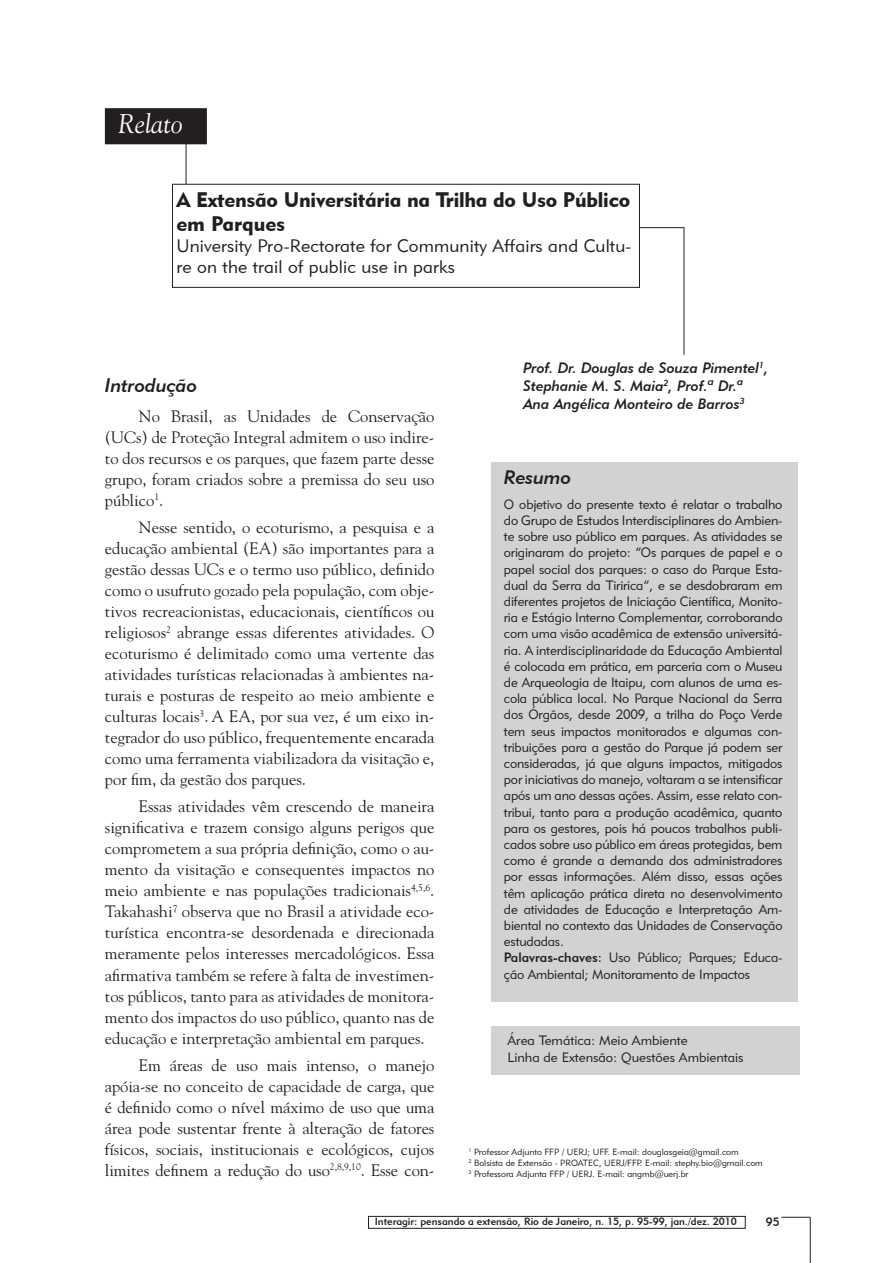
<style>
.page{position:relative;width:893px;height:1263px;background:#fff}
.page>*{position:absolute;margin:0;border:0;box-sizing:border-box;transform-origin:0 0}
.t1{font:italic 27px "Goudy Std";color:#fff}
.TITULO_NOVO{font:21px/24.6px "Geometric 415 BT Black A";letter-spacing:-.01em;color:#231f20}
.SUBTITULO{font:19.5px "Geometric 415 BT Medium Italic A";color:#231f20}
.TITULO_RESUMO_NOVO{font:19.5px "Geometric 415 BT Medium Italic A";color:#231f20}
.Título_inglês{font:18px/21px "Geometric 415 BT Lite A";letter-spacing:.01em;color:#231f20}
.TEXTO_NOVO{font:16.5px/21px "Goudy Std";color:#231f20;text-align:justify}
.AUTOR_NOVO{font:15px/18px "Geometric 415 BT Medium Italic A";color:#231f20}
.TEXTO_RESUMO_NOVO{font:13.5px/16.2px "Geometric 415 BT Lite A";letter-spacing:-.01em;color:#231f20;text-align:justify}
.t2{font:12px "Geometric 415 BT Medium A";color:#231f20}
.t3{font:10.5px "Geometric 415 BT Medium A";color:#231f20}
.CRÉDITOS_AUTORES{font:9px "Geometric 415 BT Lite A";color:#231f20}
.s1{font-family:"Geometric 415 BT Medium A"}
</style>
<div class="page">
<svg style="left:781px;top:1217px;width:29px;height:1px"></svg>
<hr style="left:810px;top:1217px;width:1px;height:46px;background:#231f20">
<div style="left:368px;top:1216px;width:377px;height:12px;border:1px solid #231f20"></div>
<hr style="left:684px;top:227px;width:1px;height:128px;background:#231f20">
<div style="left:106px;top:109px;width:100px;height:35px;background:#231f20"></div>
<div style="left:105px;top:108px;width:102px;height:36px;border:2px solid #231f20"></div>
<hr style="left:186px;top:134px;width:1px;height:61px;background:#231f20">
<hr style="left:585px;top:227px;width:99px;height:1px;background:#231f20">
<div style="left:172px;top:184px;width:467px;height:103px;background:#fff"></div>
<div style="left:172px;top:184px;width:468px;height:104px;border:1px solid #231f20"></div>
<div style="left:492px;top:462px;width:306px;height:539px;background:#d1d2d4"></div>
<div style="left:491px;top:1026px;width:308px;height:48px;background:#d1d2d4"></div>
<p class="t1" style="left:118px;top:108px;width:66px">Relato</p>
<p class="TITULO_NOVO" style="left:176px;top:187px;width:455px">A Extensão Universitária na Trilha do Uso Público em Parques</p>
<p class="Título_inglês" style="left:176px;top:235px;width:456px">University Pro-Rectorate for Community Affairs and Cultu&shy;re on the trail of public use in parks</p>
<p class="SUBTITULO" style="left:105px;top:373px;width:94px">Introdução</p>
<p class="TEXTO_NOVO" style="left:105px;top:405px;width:331px;text-indent:34px">No Brasil, as Unidades de Conservação (UCs) de Proteção Integral admitem o uso indire&shy;to dos recursos e os parques, que fazem parte desse grupo, foram criados sobre a premissa do seu uso público<sup>1</sup>.</p>
<p class="TEXTO_NOVO" style="left:105px;top:517px;width:331px;text-indent:34px">Nesse sentido, o ecoturismo, a pesquisa e a educação ambiental (EA) são importantes para a gestão dessas UCs e o termo uso público, definido como o usufruto gozado pela população, com obje&shy;tivos recreacionistas, educacionais, científicos ou religiosos<sup>2</sup> abrange essas diferentes atividades. O ecoturismo é delimitado como uma vertente das atividades turísticas relacionadas à ambientes na&shy;turais e posturas de respeito ao meio ambiente e culturas locais<sup>3</sup>. A EA, por sua vez, é um eixo in&shy;tegrador do uso público, frequentemente encarada como uma ferramenta viabilizadora da visitação e, por fim, da gestão dos parques.</p>
<p class="TEXTO_NOVO" style="left:105px;top:796px;width:331px;text-indent:34px">Essas atividades vêm crescendo de maneira significativa e trazem consigo alguns perigos que comprometem a sua própria definição, como o au&shy;mento da visitação e consequentes impactos no meio ambiente e nas populações tradicionais<sup>4,5,6</sup>.<br>Takahashi<sup>7</sup> observa que no Brasil a atividade eco&shy;turística encontra-se desordenada e direcionada meramente pelos interesses mercadológicos. Essa afirmativa também se refere à falta de investimen&shy;tos públicos, tanto para as atividades de monitora&shy;mento dos impactos do uso público, quanto nas de educação e interpretação ambiental em parques.</p>
<p class="TEXTO_NOVO" style="left:105px;top:1054px;width:331px;text-indent:34px">Em áreas de uso mais intenso, o manejo apóia-se no conceito de capacidade de carga, que é definido como o nível máximo de uso que uma área pode sustentar frente à alteração de fatores físicos, sociais, institucionais e ecológicos, cujos limites definem a redução do uso<sup>2,8,9,10</sup>. Esse con-</p>
<p class="AUTOR_NOVO" style="left:523px;top:358px;width:247px">Prof. Dr. Douglas de Souza Pimentel<sup>1</sup>,<br>Stephanie M. S. Maia<sup>2</sup>, Prof.ª Dr.ª<br>Ana Angélica Monteiro de Barros<sup>3</sup></p>
<p class="TITULO_RESUMO_NOVO" style="left:504px;top:465px;width:69px">Resumo</p>
<p class="TEXTO_RESUMO_NOVO" style="left:504px;top:496px;width:280px">O objetivo do presente texto é relatar o trabalho do Grupo de Estudos Interdisciplinares do Ambien&shy;te sobre uso público em parques. As atividades se originaram do projeto: “Os parques de papel e o papel social dos parques: o caso do Parque Esta&shy;dual da Serra da Tiririca”, e se desdobraram em diferentes projetos de Iniciação Científica, Monito&shy;ria e Estágio Interno Complementar, corroborando com uma visão acadêmica de extensão universitá&shy;ria. A interdisciplinaridade da Educação Ambiental é colocada em prática, em parceria com o Museu de Arqueologia de Itaipu, com alunos de uma es&shy;cola pública local. No Parque Nacional da Serra dos Órgãos, desde 2009, a trilha do Poço Verde tem seus impactos monitorados e algumas con&shy;tribuições para a gestão do Parque já podem ser consideradas, já que alguns impactos, mitigados por iniciativas do manejo, voltaram a se intensificar após um ano dessas ações. Assim, esse relato con&shy;tribui, tanto para a produção acadêmica, quanto para os gestores, pois há poucos trabalhos publi&shy;cados sobre uso público em áreas protegidas, bem como é grande a demanda dos administradores por essas informações. Além disso, essas ações têm aplicação prática direta no desenvolvimento de atividades de Educação e Interpretação Am&shy;biental no contexto das Unidades de Conservação estudadas.</p>
<p class="TEXTO_RESUMO_NOVO" style="left:504px;top:949px;width:280px"><span class="s1">Palavras-chaves:</span> Uso Público; Parques; Educa&shy;ção Ambiental; Monitoramento de Impactos</p>
<p class="TEXTO_RESUMO_NOVO" style="left:507px;top:1032px;width:182px">Área Temática: Meio Ambiente</p>
<p class="TEXTO_RESUMO_NOVO" style="left:507px;top:1048px;width:238px">Linha de Extensão: Questões Ambientais</p>
<p class="CRÉDITOS_AUTORES" style="left:468px;top:1146px;width:272px"><sup>1</sup> Professor Adjunto FFP / UERJ; UFF. E-mail: douglasgeia@gmail.com</p>
<p class="CRÉDITOS_AUTORES" style="left:468px;top:1157px;width:296px"><sup>2</sup> Bolsista de Extensão - PROATEC, UERJ/FFP. E-mail: stephy.bio@gmail.com</p>
<p class="CRÉDITOS_AUTORES" style="left:468px;top:1168px;width:221px"><sup>3</sup> Professora Adjunta FFP / UERJ. E-mail: angmb@uerj.br</p>
<p class="t3" style="left:375px;top:1215px;width:364px">Interagir: pensando a extensão, Rio de Janeiro, n. 15, p. 95-99, jan./dez. 2010</p>
<p class="t2" style="left:766px;top:1214px;width:15px">95</p>
</div>
